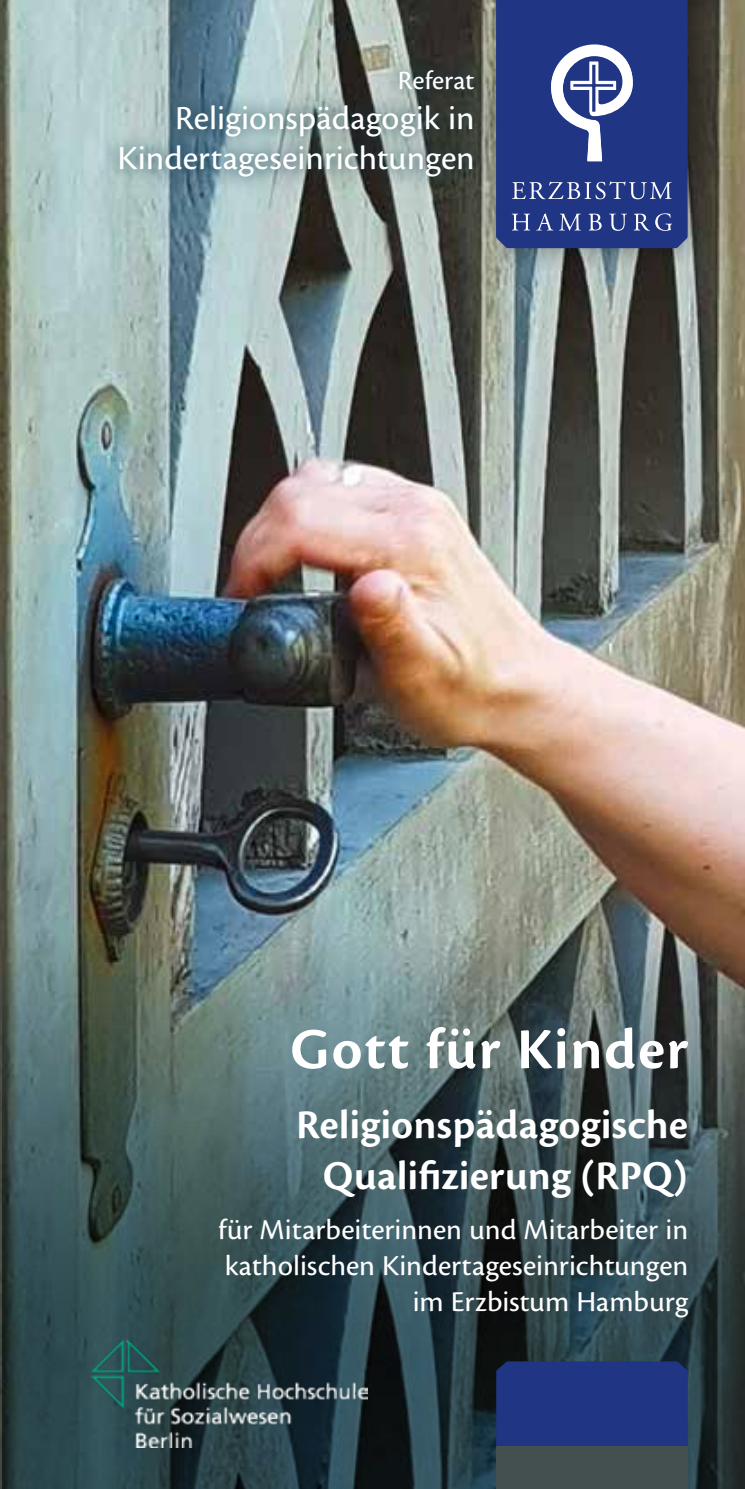
<style>
.page{position:relative;width:745px;height:1489px;background:#fff}
.page>*{position:absolute;margin:0;border:0;box-sizing:border-box;transform-origin:0 0}
.t1{font:60px "Cronos Pro Semibold Capt";letter-spacing:.025em;color:#fff}
.t2{font:42.5px/51px "Cronos Pro Semibold Capt";letter-spacing:.005em;color:#fff;text-align:right}
.t3{font:35px/40px "Cronos Pro Capt";color:#fff;text-align:right}
.t4{font:30px/36px "Cronos Pro Capt";color:#fff;text-align:right}
.t5{font:27.5px "Cronos Pro Capt";letter-spacing:-.005em;color:#fff}
</style>
<div class="page">
<img style="left:0;top:0;width:744px;height:1488px">
<svg style="left:2px;top:935px;width:742px;height:553px;background:#415557"></svg>
<img style="left:92px;top:1339px;width:275px;height:108px">
<div style="left:469px;top:0;width:244px;height:274px;background:#000;opacity:.4"></div>
<div style="left:495px;top:0;width:192px;height:248px;background:#203584"></div>
<svg style="left:511px;top:213px;width:160px;height:18px;background:#4c5d9c"></svg>
<svg style="left:511px;top:181px;width:160px;height:18px;background:#51619f"></svg>
<svg style="left:550px;top:44px;width:120px;height:117px"></svg>
<div style="left:496px;top:1361px;width:191px;height:85px;background:#203584"></div>
<div style="left:496px;top:1446px;width:191px;height:42px;background:#444f50"></div>
<svg style="left:101px;top:52px;width:390px;height:143px;background:#7d8f91"></svg>
<p class="t5" style="left:397px;top:64px;width:78px">Referat</p>
<p class="t3" style="left:117px;top:98px;width:358px">Religionspädagogik in<br>Kindertageseinrichtungen</p>
<h1 class="t1" style="left:290px;top:1014px;width:399px">Gott für Kinder</h1>
<h2 class="t2" style="left:296px;top:1099px;width:393px">Religionspädagogische<br>Qualifizierung (RPQ)</h2>
<p class="t4" style="left:218px;top:1211px;width:471px">für Mitarbeiterinnen und Mitarbeiter in katholischen Kindertageseinrichtungen im Erzbistum Hamburg</p>
</div>
